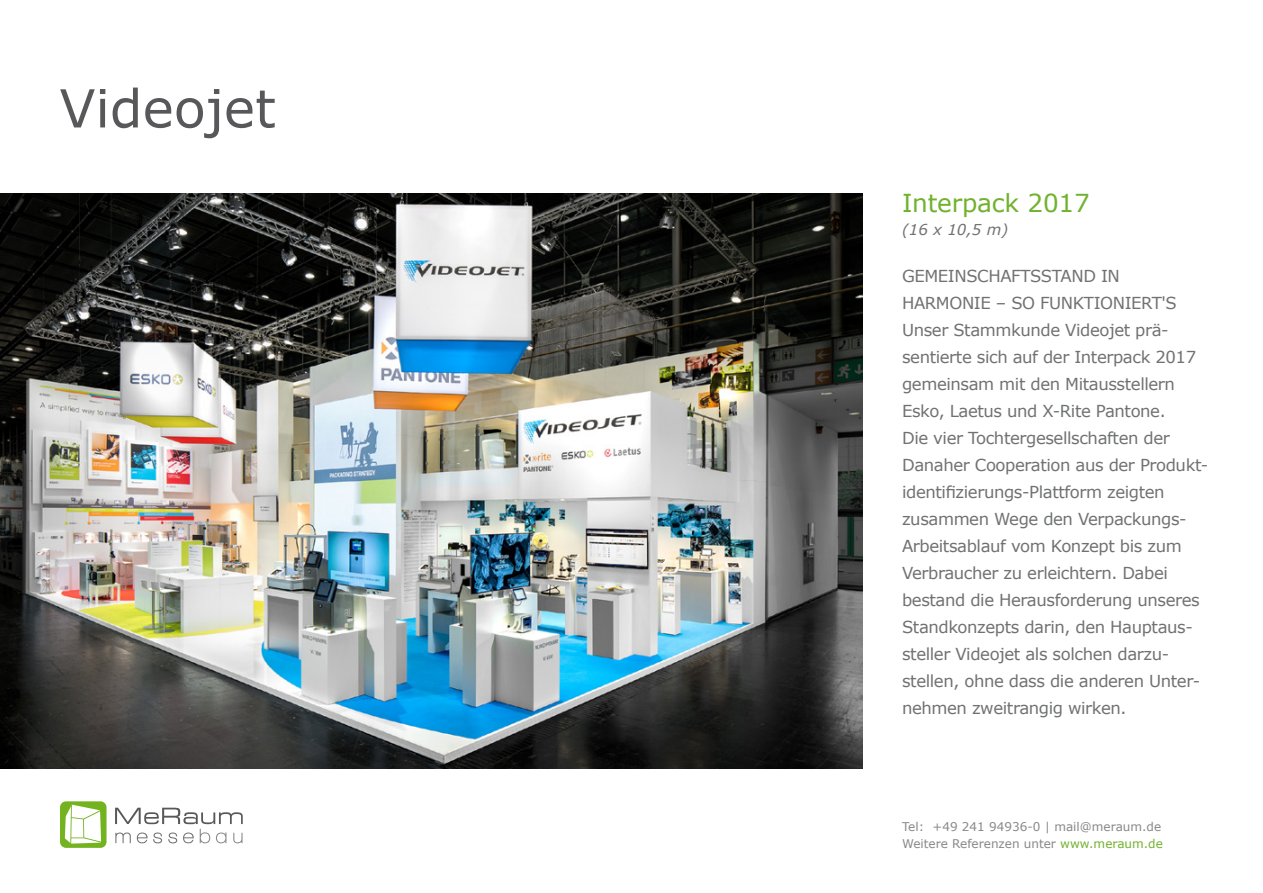
<style>
.page{position:relative;width:1263px;height:893px;background:#fff}
.page>*{position:absolute;margin:0;border:0;box-sizing:border-box;transform-origin:0 0}
.t1{font:52.5px "Verdana";color:#58585a}
.t2{font:24.75px "Verdana";letter-spacing:-.01em;color:#70b22d}
.t3{font:16.5px/27px "Verdana";letter-spacing:-.025em;color:#707172}
.t4{font:italic 15px "Verdana";color:#707172}
.t5{font:12px/17.4px "Verdana";color:#87888a}
.s1{color:#70b22d}
</style>
<div class="page">
<div style="left:60px;top:801px;width:47px;height:47px;background:#74b320;border-radius:6px"></div>
<svg style="left:115px;top:808px;width:128px;height:35px"></svg>
<svg style="left:65px;top:805px;width:36px;height:39px"></svg>
<img style="left:0;top:193px;width:862px;height:575px">
<h1 class="t1" style="left:60px;top:72px;width:218px">Videojet</h1>
<h2 class="t2" style="left:902px;top:186px;width:189px">Interpack 2017</h2>
<p class="t4" style="left:902px;top:219px;width:108px">(16 x 10,5 m)</p>
<p class="t3" style="left:902px;top:263px;width:305px">GEMEINSCHAFTSSTAND IN HARMONIE – SO FUNKTIONIERT'S Unser Stammkunde Videojet prä&shy;sentierte sich auf der Interpack 2017 gemeinsam mit den Mitausstellern Esko, Laetus und X-Rite Pantone.<br>Die vier Tochtergesellschaften der Danaher Cooperation aus der Produkt&shy;identifizierungs-Plattform zeigten zusammen Wege den Verpackungs-Arbeitsablauf vom Konzept bis zum Verbraucher zu erleichtern. Dabei bestand die Herausforderung unseres Standkonzepts darin, den Hauptaus&shy;steller Videojet als solchen darzu&shy;stellen, ohne dass die anderen Unter&shy;nehmen zweitrangig wirken.</p>
<p class="t5" style="left:902px;top:818px;width:262px">Tel: +49 241 94936-0 | mail@meraum.de<br>Weitere Referenzen unter <span class="s1">www.meraum.de</span></p>
</div>
